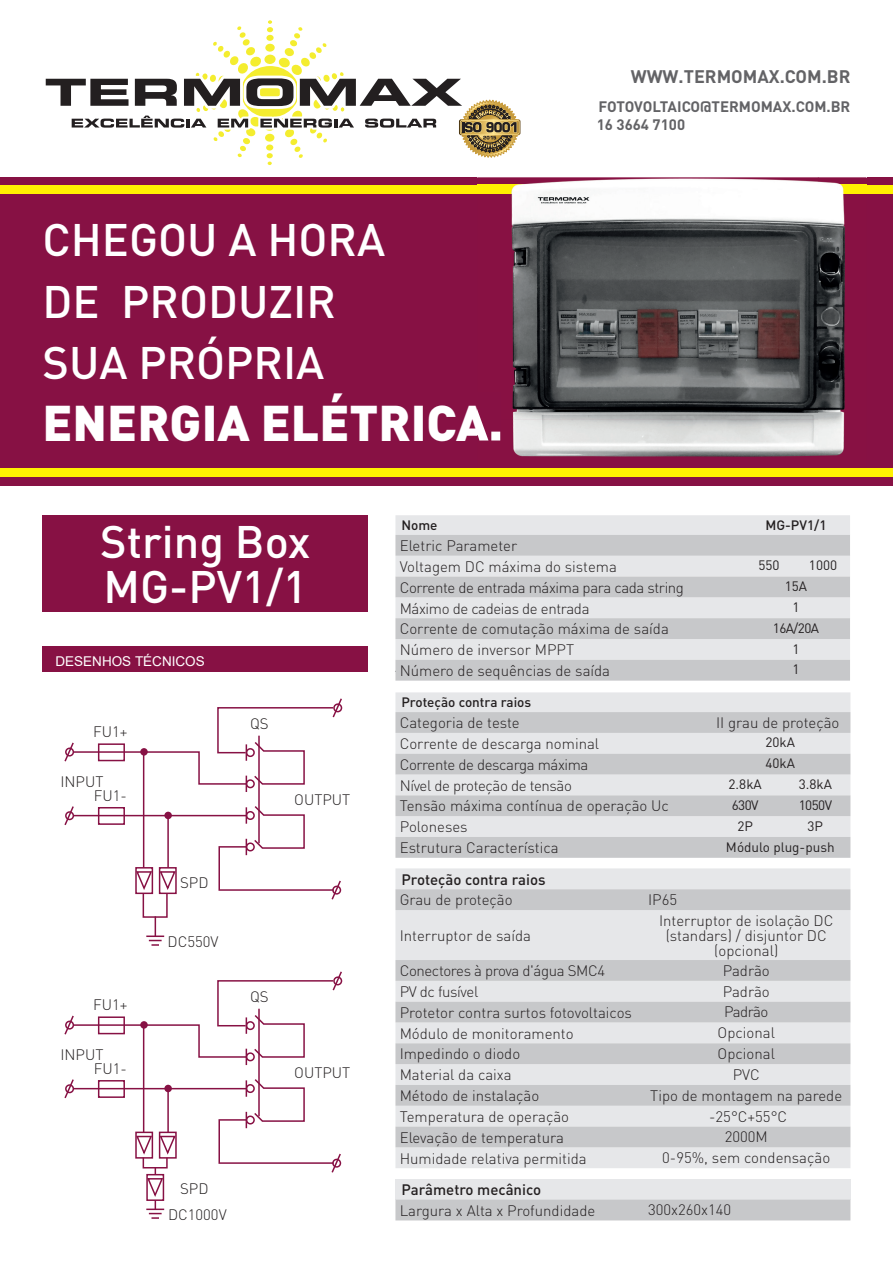
<style>
.page{position:relative;width:893px;height:1263px;background:#fff}
.page>*{position:absolute;margin:0;border:0;box-sizing:border-box;transform-origin:0 0}
.t1{font:900 49.5px "DIN Pro";color:#fff}
.t2{font:500 45px/61.5px "DIN Pro";color:#fff}
.t3{font:700 18px "DIN Pro";color:#636366}
.t4{font:300 15px/15px "DIN Pro";color:#231f20}
.t5{font:300 15px "DIN Pro";letter-spacing:-.025em;color:#231f20}
.t6{font:700 15px/18px "DIN Pro";color:#636366}
.t7{font:500 15px "DIN Pro";color:#231f20}
.t8{font:13.5px "DIN Pro";color:#231f20}
.t9{font:500 13.5px "DIN Pro";color:#231f20}
.t10{font:13.5px "Arial";color:#fff}
.t11{font:12px "Arial";color:#57585a}
</style>
<div class="page">
<svg style="left:45px;top:20px;width:475px;height:145px"></svg>
<div style="left:0;top:177px;width:893px;height:308px;background:#871144"></div>
<div style="left:0;top:185px;width:893px;height:8px;background:#fff101"></div>
<div style="left:0;top:469px;width:893px;height:8px;background:#fff101"></div>
<div style="left:43px;top:647px;width:325px;height:25px;background:#871144"></div>
<div style="left:43px;top:515px;width:325px;height:96px;background:#871144"></div>
<div style="left:395px;top:515px;width:455px;height:20px;background:#e6e7e9"></div>
<svg style="left:395px;top:535px;width:455px;height:146px;background:#d4d5d7"></svg>
<div style="left:395px;top:692px;width:455px;height:20px;background:#e6e7e9"></div>
<svg style="left:395px;top:712px;width:455px;height:146px;background:#d4d5d7"></svg>
<div style="left:395px;top:868px;width:455px;height:300px;background:#e6e7e9"></div>
<svg style="left:395px;top:889px;width:455px;height:258px;background:#d7d8da"></svg>
<div style="left:395px;top:1179px;width:455px;height:21px;background:#e6e7e9"></div>
<div style="left:395px;top:1200px;width:455px;height:20px;background:#c7c8ca"></div>
<img style="left:477px;top:160px;width:389px;height:297px">
<img style="left:477px;top:185px;width:389px;height:8px">
<img style="left:477px;top:393px;width:23px;height:48px">
<hr style="left:73px;top:815px;width:173px;height:1px;background:#871144">
<div style="left:164px;top:812px;width:8px;height:7px;background:#871144;border-radius:50%"></div>
<svg style="left:64px;top:806px;width:11px;height:20px"></svg>
<div style="left:98px;top:807px;width:27px;height:18px;border:2px solid #871144"></div>
<div style="left:135px;top:867px;width:18px;height:27px;border:2px solid #871144"></div>
<div style="left:159px;top:867px;width:18px;height:27px;border:2px solid #871144"></div>
<svg style="left:135px;top:870px;width:42px;height:20px"></svg>
<hr style="left:143px;top:752px;width:1px;height:116px;background:#871144">
<hr style="left:167px;top:815px;width:2px;height:53px;background:#871144">
<svg style="left:146px;top:918px;width:18px;height:28px"></svg>
<div style="left:143px;top:892px;width:25px;height:26px;border:2px solid #871144"></div>
<svg style="left:218px;top:806px;width:124px;height:94px"></svg>
<svg style="left:64px;top:698px;width:279px;height:94px"></svg>
<hr style="left:258px;top:736px;width:2px;height:107px;background:#871144">
<hr style="left:73px;top:1088px;width:173px;height:1px;background:#871144">
<div style="left:164px;top:1085px;width:8px;height:7px;background:#871144;border-radius:50%"></div>
<svg style="left:64px;top:1079px;width:11px;height:20px"></svg>
<div style="left:98px;top:1080px;width:27px;height:18px;border:2px solid #871144"></div>
<div style="left:135px;top:1131px;width:18px;height:27px;border:2px solid #871144"></div>
<div style="left:159px;top:1131px;width:18px;height:27px;border:2px solid #871144"></div>
<svg style="left:135px;top:1135px;width:42px;height:20px"></svg>
<hr style="left:143px;top:1025px;width:1px;height:107px;background:#871144">
<hr style="left:167px;top:1088px;width:2px;height:44px;background:#871144">
<div style="left:143px;top:1157px;width:25px;height:11px;border:2px solid #871144"></div>
<svg style="left:218px;top:1079px;width:124px;height:94px"></svg>
<svg style="left:64px;top:971px;width:279px;height:94px"></svg>
<hr style="left:258px;top:1009px;width:2px;height:107px;background:#871144">
<svg style="left:146px;top:1167px;width:18px;height:52px"></svg>
<h2 class="t2" style="left:43px;top:207px;width:344px">CHEGOU A HORA<br>DE PRODUZIR<br>SUA PRÓPRIA</h2>
<h1 class="t1" style="left:43px;top:389px;width:462px">ENERGIA ELÉTRICA.</h1>
<p class="t3" style="left:631px;top:65px;width:221px">WWW.TERMOMAX.COM.BR</p>
<p class="t6" style="left:597px;top:97px;width:255px">FOTOVOLTAICO@TERMOMAX.COM.BR<br>16 3664 7100</p>
<h2 class="t2" style="left:100px;top:517px;width:212px;line-height:45px">String Box<br>MG-PV1/1</h2>
<p class="t10" style="left:56px;top:652px;width:151px">DESENHOS TÉCNICOS</p>
<p class="t4" style="left:93px;top:723px;width:36px">FU1+</p>
<p class="t4" style="left:60px;top:773px;width:45px">INPUT</p>
<p class="t4" style="left:94px;top:787px;width:35px">FU1-</p>
<p class="t4" style="left:93px;top:996px;width:36px">FU1+</p>
<p class="t4" style="left:60px;top:1046px;width:45px">INPUT</p>
<p class="t4" style="left:94px;top:1060px;width:35px">FU1-</p>
<p class="t4" style="left:180px;top:874px;width:30px">SPD</p>
<p class="t4" style="left:168px;top:934px;width:52px">DC550V</p>
<p class="t4" style="left:250px;top:715px;width:20px">QS</p>
<p class="t4" style="left:294px;top:791px;width:58px">OUTPUT</p>
<p class="t4" style="left:250px;top:988px;width:20px">QS</p>
<p class="t4" style="left:294px;top:1064px;width:58px">OUTPUT</p>
<p class="t4" style="left:180px;top:1180px;width:30px">SPD</p>
<p class="t4" style="left:168px;top:1207px;width:60px">DC1000V</p>
<p class="t9" style="left:401px;top:516px;width:38px">Nome</p>
<p class="t9" style="left:765px;top:516px;width:63px">MG-PV1/1</p>
<p class="t4" style="left:400px;top:535px;width:219px;line-height:20.9px">Eletric Parameter<br>Voltagem DC máxima do sistema</p>
<p class="t8" style="left:758px;top:556px;width:23px">550</p>
<p class="t8" style="left:809px;top:556px;width:30px">1000</p>
<p class="t5" style="left:400px;top:577px;width:286px">Corrente de entrada máxima para cada string</p>
<p class="t8" style="left:785px;top:577px;width:24px">15A</p>
<p class="t5" style="left:400px;top:598px;width:191px">Máximo de cadeias de entrada</p>
<p class="t8" style="left:792px;top:598px;width:9px">1</p>
<p class="t4" style="left:400px;top:621px;width:271px">Corrente de comutação máxima de saída</p>
<p class="t8" style="left:773px;top:619px;width:48px">16A/20A</p>
<p class="t4" style="left:400px;top:642px;width:176px">Número de inversor MPPT</p>
<p class="t8" style="left:792px;top:639px;width:9px">1</p>
<p class="t4" style="left:400px;top:662px;width:212px">Número de sequências de saída</p>
<p class="t8" style="left:792px;top:660px;width:9px">1</p>
<p class="t9" style="left:401px;top:693px;width:131px">Proteção contra raios</p>
<p class="t4" style="left:400px;top:715px;width:122px">Categoria de teste</p>
<p class="t4" style="left:716px;top:714px;width:125px">II grau de proteção</p>
<p class="t4" style="left:400px;top:735px;width:201px">Corrente de descarga nominal</p>
<p class="t8" style="left:765px;top:733px;width:31px">20kA</p>
<p class="t5" style="left:400px;top:754px;width:190px">Corrente de descarga máxima</p>
<p class="t8" style="left:765px;top:754px;width:31px">40kA</p>
<p class="t5" style="left:400px;top:775px;width:174px">Nível de proteção de tensão</p>
<p class="t8" style="left:729px;top:775px;width:35px">2.8kA</p>
<p class="t8" style="left:799px;top:775px;width:35px">3.8kA</p>
<p class="t4" style="left:400px;top:798px;width:271px">Tensão máxima contínua de operação Uc</p>
<p class="t8" style="left:732px;top:796px;width:28px">630V</p>
<p class="t8" style="left:799px;top:796px;width:35px">1050V</p>
<p class="t4" style="left:400px;top:819px;width:69px">Poloneses</p>
<p class="t8" style="left:737px;top:817px;width:17px">2P</p>
<p class="t8" style="left:808px;top:817px;width:17px">3P</p>
<p class="t4" style="left:400px;top:839px;width:160px">Estrutura Característica</p>
<p class="t8" style="left:726px;top:837px;width:110px">Módulo plug-push</p>
<p class="t7" style="left:401px;top:869px;width:146px">Proteção contra raios</p>
<p class="t4" style="left:400px;top:892px;width:115px">Grau de proteção</p>
<p class="t4" style="left:648px;top:891px;width:30px">IP65</p>
<p class="t4" style="left:400px;top:927px;width:133px">Interruptor de saída</p>
<p class="t11" style="left:394px;top:659px;width:5px">.</p>
<p class="t4" style="left:659px;top:912px;width:176px;text-align:center">Interruptor de isolação DC (standars) / disjuntor DC (opcional)</p>
<p class="t5" style="left:400px;top:960px;width:207px">Conectores à prova d'água SMC4</p>
<p class="t4" style="left:723px;top:962px;width:49px">Padrão</p>
<p class="t5" style="left:400px;top:981px;width:80px">PV dc fusível</p>
<p class="t4" style="left:723px;top:983px;width:49px">Padrão</p>
<p class="t4" style="left:400px;top:1004px;width:234px">Protetor contra surtos fotovoltaicos</p>
<p class="t4" style="left:724px;top:1004px;width:46px">Padrão</p>
<p class="t4" style="left:400px;top:1025px;width:175px">Módulo de monitoramento</p>
<p class="t4" style="left:718px;top:1025px;width:59px">Opcional</p>
<p class="t4" style="left:400px;top:1046px;width:122px">Impedindo o diodo</p>
<p class="t4" style="left:718px;top:1045px;width:59px">Opcional</p>
<p class="t4" style="left:400px;top:1067px;width:114px">Material da caixa</p>
<p class="t4" style="left:733px;top:1066px;width:28px">PVC</p>
<p class="t4" style="left:400px;top:1087px;width:141px">Método de instalação</p>
<p class="t4" style="left:650px;top:1087px;width:193px">Tipo de montagem na parede</p>
<p class="t4" style="left:400px;top:1108px;width:171px">Temperatura de operação</p>
<p class="t4" style="left:709px;top:1108px;width:79px">-25°C+55°C</p>
<p class="t4" style="left:400px;top:1129px;width:166px">Elevação de temperatura</p>
<p class="t4" style="left:725px;top:1129px;width:45px">2000M</p>
<p class="t4" style="left:400px;top:1150px;width:189px">Humidade relativa permitida</p>
<p class="t4" style="left:662px;top:1149px;width:169px">0-95%, sem condensação</p>
<p class="t7" style="left:401px;top:1179px;width:141px">Parâmetro mecânico</p>
<p class="t4" style="left:400px;top:1202px;width:197px">Largura x Alta x Profundidade</p>
<p class="t4" style="left:648px;top:1202px;width:85px">300x260x140</p>
</div>
